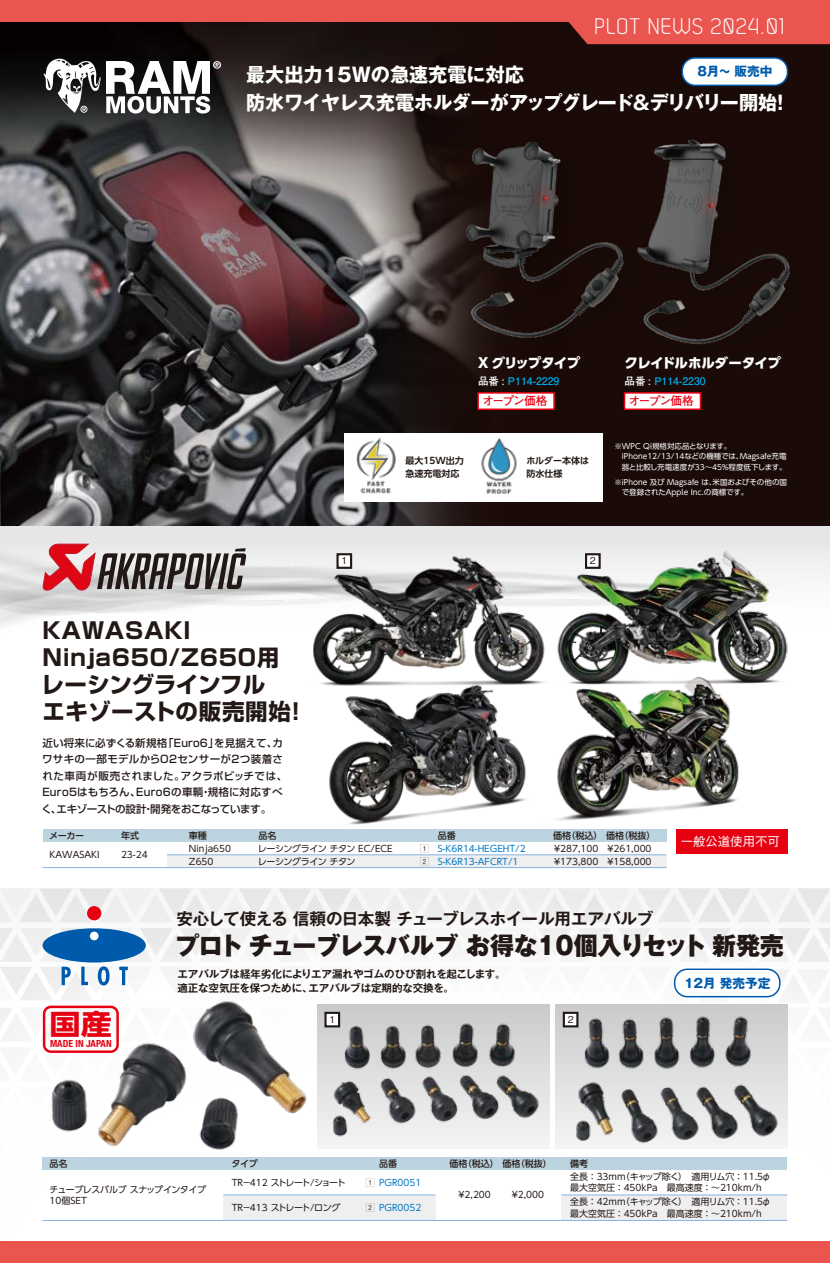
<style>
.page{position:relative;width:830px;height:1263px;background:#fff}
.page>*{position:absolute;margin:0;border:0;box-sizing:border-box;transform-origin:0 0}
.t1{font:700 28.2px "UD Shin Go Pro";color:#e60012;scale:1.1 1}
.t2{font:800 24.75px "Gothic MB101 Pro";letter-spacing:-.015em;color:#221815}
.t3{font:700 22.5px/27px "Shin Go Pro";letter-spacing:.03em;color:#221815}
.t4{font:22.5px "Dekar";letter-spacing:.05em;color:#fff}
.t5{font:700 19.5px/28.5px "Gothic MB101 Pro";color:#fff}
.t6{font:700 16.5px "Gothic MB101 Pro De";letter-spacing:-.02em;color:#221815}
.t7{font:800 13.5px "UD Shin Go Pro";letter-spacing:-.045em;color:#fff}
.t8{font:700 12.6px "Gothic MB101 Pro";color:#005bac}
.t9{font:500 12.3px "Gothic BBB Pro";color:#fff}
.t10{font:700 11.55px "Futo Go B101 Pro";letter-spacing:-.095em;color:#e60012}
.t11{font:500 10.5px/16.5px "Shin Go Pro";letter-spacing:.02em;color:#221815}
.t12{font:700 10.5px/13.5px "Gothic MB101 Pro De";letter-spacing:-.005em;color:#221815}
.t13{font:700 10.5px "Futo Go B101 Pro";color:#00afec}
.t14{font:700 condensed 9.75px "Helvetica Neue LT Std";color:#e60012}
.t15{font:500 9.6px "Gothic BBB Pro";color:#221815}
.t16{font:9px/12.8px "UD Shin Go Pro";color:#221815}
.t17{font:500 9px "UD Shin Go Pro";color:#221815}
.t18{font:9px/12.8px "UD Shin Go Pro";color:#0075c2}
.t19{font:9px/12.8px "UD Shin Go Pro";letter-spacing:-.045em;color:#221815}
.t20{font:700 9px/12.8px "UD Shin Go Pro De";color:#221815}
.t21{font:9px/11.2px "UD Shin Go Pro";letter-spacing:-.04em;color:#221815}
.t22{font:9px "UD Shin Go Pro";letter-spacing:-.14em;color:#221815}
.t23{font:9px "UD Shin Go Pro";letter-spacing:-.05em;color:#221815}
.t24{font:9px/12.8px "Box Number White";color:#221815}
.t25{font:7.5px/10.5px "UD Shin Go Pro";color:#fff}
.s1{color:#fff}
</style>
<div class="page">
<div style="left:0;top:0;width:829px;height:526px;background:#1a0b08"></div>
<div style="left:0;top:888px;width:829px;height:109px;background:#f0f0f0"></div>
<img style="left:0;top:21px;width:572px;height:505px">
<img style="left:451px;top:127px;width:121px;height:240px">
<img style="left:416px;top:136px;width:168px;height:213px">
<img style="left:584px;top:139px;width:206px;height:205px">
<img style="left:287px;top:512px;width:274px;height:124px">
<img style="left:536px;top:521px;width:271px;height:133px">
<img style="left:313px;top:636px;width:260px;height:189px">
<img style="left:523px;top:648px;width:264px;height:194px">
<img style="left:46px;top:1041px;width:261px;height:109px">
<img style="left:317px;top:1041px;width:232px;height:108px">
<img style="left:555px;top:1041px;width:232px;height:108px">
<div style="left:344px;top:433px;width:258px;height:68px;background:#fff"></div>
<svg style="left:42px;top:544px;width:204px;height:49px;background:#a68586"></svg>
<div style="left:87px;top:906px;width:14px;height:14px;background:#e60012;border-radius:50%"></div>
<svg style="left:0;top:928px;width:829px;height:113px"></svg>
<svg style="left:43px;top:57px;width:178px;height:57px"></svg>
<div style="left:477px;top:392px;width:77px;height:18px;background:#fff;border:2px solid #e60012"></div>
<div style="left:623px;top:392px;width:78px;height:18px;background:#fff;border:2px solid #e60012"></div>
<img style="left:356px;top:437px;width:40px;height:57px">
<img style="left:481px;top:438px;width:36px;height:56px">
<div style="left:167px;top:855px;width:499px;height:12px;background:#efefef"></div>
<div style="left:43px;top:829px;width:623px;height:13px;background:#bcd4df"></div>
<hr style="left:167px;top:854px;width:499px;height:1px;background:#86b3e0">
<hr style="left:43px;top:867px;width:623px;height:1px;background:#86b3e0">
<div style="left:336px;top:553px;width:16px;height:16px;background:#fff;border:2px solid #221815"></div>
<div style="left:584px;top:553px;width:16px;height:16px;background:#fff;border:2px solid #221815"></div>
<div style="left:676px;top:829px;width:111px;height:24px;background:#e60012"></div>
<div style="left:674px;top:969px;width:105px;height:28px;background:#fff;border-radius:13px"></div>
<div style="left:673px;top:968px;width:107px;height:29px;border:2px solid #005bac;border-radius:13px"></div>
<div style="left:561px;top:1195px;width:226px;height:25px;background:#efefef"></div>
<div style="left:43px;top:1157px;width:744px;height:12px;background:#bcd4df"></div>
<div style="left:223px;top:1195px;width:212px;height:25px;background:#efefef"></div>
<hr style="left:43px;top:1220px;width:744px;height:1px;background:#86b3e0">
<hr style="left:561px;top:1195px;width:226px;height:1px;background:#86b3e0">
<hr style="left:223px;top:1195px;width:212px;height:1px;background:#86b3e0">
<div style="left:324px;top:1012px;width:16px;height:15px;background:#fff;border:2px solid #221815"></div>
<div style="left:562px;top:1012px;width:16px;height:15px;background:#fff;border:2px solid #221815"></div>
<div style="left:43px;top:1006px;width:76px;height:47px;border:2px solid #e60012;border-radius:7px"></div>
<div style="left:682px;top:58px;width:105px;height:27px;background:#fff;border-radius:13px"></div>
<div style="left:681px;top:57px;width:106px;height:29px;border:2px solid #005bac;border-radius:13px"></div>
<div style="left:0;top:0;width:829px;height:21px;background:#ea5550"></div>
<svg style="left:550px;top:21px;width:279px;height:23px;background:#d54d49"></svg>
<div style="left:0;top:1242px;width:829px;height:21px;background:#ea5550"></div>
<h3 class="t4" style="left:594px;top:15px;width:191px">PLOT NEWS 2024.01</h3>
<h3 class="t5" style="left:246px;top:58px;width:545px">最大出力15Wの急速充電に対応<br>防水ワイヤレス充電ホルダーがアップグレード＆デリバリー開始！</h3>
<h3 class="t8" style="left:697px;top:61px;width:76px">8月～ 販売中</h3>
<h3 class="t7" style="left:478px;top:351px;width:104px">X グリップタイプ</h3>
<p class="t13" style="left:478px;top:372px;width:83px"><span class="s1">品番 :</span> P114-2229</p>
<h3 class="t7" style="left:624px;top:351px;width:158px">クレイドルホルダータイプ</h3>
<p class="t13" style="left:624px;top:372px;width:83px"><span class="s1">品番 :</span> P114-2230</p>
<p class="t10" style="left:482px;top:392px;width:66px">オープン価格</p>
<p class="t10" style="left:628px;top:392px;width:66px">オープン価格</p>
<h3 class="t3" style="left:41px;top:614px;width:267px">KAWASAKI<br>Ninja650/Z650用<br>レーシングラインフル<br>エキゾーストの販売開始！</h3>
<p class="t11" style="left:41px;top:733px;width:247px">近い将来に必ずくる新規格「Euro6」を見据えて、カワサキの一部モデルからO2センサーが2つ装着された車両が販売されました。アクラポビッチでは、<br>Euro5はもちろん、Euro6の車輌・規格に対応すべく、エキゾーストの設計・開発をおこなっています。</p>
<p class="t20" style="left:405px;top:454px;width:60px">最大15W出力急速充電対応</p>
<p class="t20" style="left:526px;top:454px;width:64px">ホルダー本体は防水仕様</p>
<p class="t25" style="left:621px;top:441px;width:166px;text-indent:-8px">※WPC Qi規格対応品となります。　iPhone12/13/14などの機種では、Magsafe充電器と比較し充電速度が33～45％程度低下します。</p>
<p class="t25" style="left:621px;top:477px;width:167px;text-indent:-7px">※iPhone 及び Magsafe は、米国およびその他の国で登録されたApple Inc.の商標です。</p>
<p class="t15" style="left:341px;top:553px;width:8px">1</p>
<p class="t15" style="left:589px;top:553px;width:8px">2</p>
<p class="t17" style="left:49px;top:828px;width:36px">メーカー</p>
<p class="t16" style="left:50px;top:848px;width:52px">KAWASAKI</p>
<p class="t17" style="left:121px;top:828px;width:19px">年式</p>
<p class="t16" style="left:121px;top:848px;width:28px">23-24</p>
<p class="t17" style="left:189px;top:828px;width:19px">車種</p>
<p class="t16" style="left:189px;top:842px;width:44px">Ninja650<br>Z650</p>
<p class="t17" style="left:258px;top:828px;width:19px">品名</p>
<p class="t19" style="left:258px;top:842px;width:136px">レーシングライン チタン EC/ECEレーシングライン チタン</p>
<p class="t24" style="left:420px;top:841px;width:10px">1<br>2</p>
<p class="t17" style="left:437px;top:828px;width:19px">品番</p>
<p class="t18" style="left:437px;top:842px;width:89px">S-K6R14-HEGEHT/2<br>S-K6R13-AFCRT/1</p>
<p class="t17" style="left:553px;top:828px;width:104px">価格（税込）価格（税抜）</p>
<p class="t16" style="left:554px;top:842px;width:46px">¥287,100 ¥173,800</p>
<p class="t16" style="left:607px;top:842px;width:46px">¥261,000 ¥158,000</p>
<h3 class="t9" style="left:680px;top:831px;width:100px">一般公道使用不可</h3>
<h3 class="t6" style="left:176px;top:905px;width:478px">安心して使える 信頼の日本製 チューブレスホイール用エアバルブ</h3>
<h2 class="t2" style="left:175px;top:925px;width:609px">プロト チューブレスバルブ お得な10個入りセット 新発売</h2>
<p class="t12" style="left:177px;top:966px;width:330px">エアバルブは経年劣化によりエア漏れやゴムのひび割れを起こします。適正な空気圧を保つために、エアバルブは定期的な交換を。</p>
<h3 class="t8" style="left:683px;top:972px;width:88px">12月 発売予定</h3>
<h1 class="t1" style="left:50px;top:1001px;width:58px">国産</h1>
<p class="t15" style="left:329px;top:1012px;width:8px">1</p>
<p class="t15" style="left:567px;top:1012px;width:8px">2</p>
<p class="t14" style="left:50px;top:1038px;width:63px">MADE IN JAPAN</p>
<p class="t17" style="left:50px;top:1156px;width:19px">品名</p>
<p class="t21" style="left:49px;top:1183px;width:158px">チューブレスバルブ スナップインタイプ<br>10個SET</p>
<p class="t17" style="left:231px;top:1156px;width:28px">タイプ</p>
<p class="t22" style="left:232px;top:1175px;width:115px">TR－412 ストレート/ショート</p>
<p class="t23" style="left:232px;top:1200px;width:110px">TR－413 ストレート/ロング</p>
<p class="t17" style="left:379px;top:1156px;width:19px">品番</p>
<p class="t18" style="left:379px;top:1175px;width:44px">PGR0051</p>
<p class="t18" style="left:379px;top:1201px;width:44px">PGR0052</p>
<p class="t24" style="left:365px;top:1175px;width:10px">1</p>
<p class="t24" style="left:365px;top:1200px;width:10px">2</p>
<p class="t17" style="left:449px;top:1156px;width:104px">価格（税込）価格（税抜）</p>
<p class="t16" style="left:458px;top:1188px;width:34px">¥2,200</p>
<p class="t16" style="left:511px;top:1188px;width:34px">¥2,000</p>
<p class="t17" style="left:570px;top:1156px;width:19px">備考</p>
<p class="t16" style="left:570px;top:1170px;width:202px;line-height:11.2px">全長 ：33mm（キャップ除く）　適用リム穴 ：11.5φ最大空気圧 ：450kPa　最高速度 ：～210km/h</p>
<p class="t16" style="left:570px;top:1196px;width:202px;line-height:11.2px">全長 ：42mm（キャップ除く）　適用リム穴 ：11.5φ最大空気圧 ：450kPa　最高速度 ：～210km/h</p>
</div>
